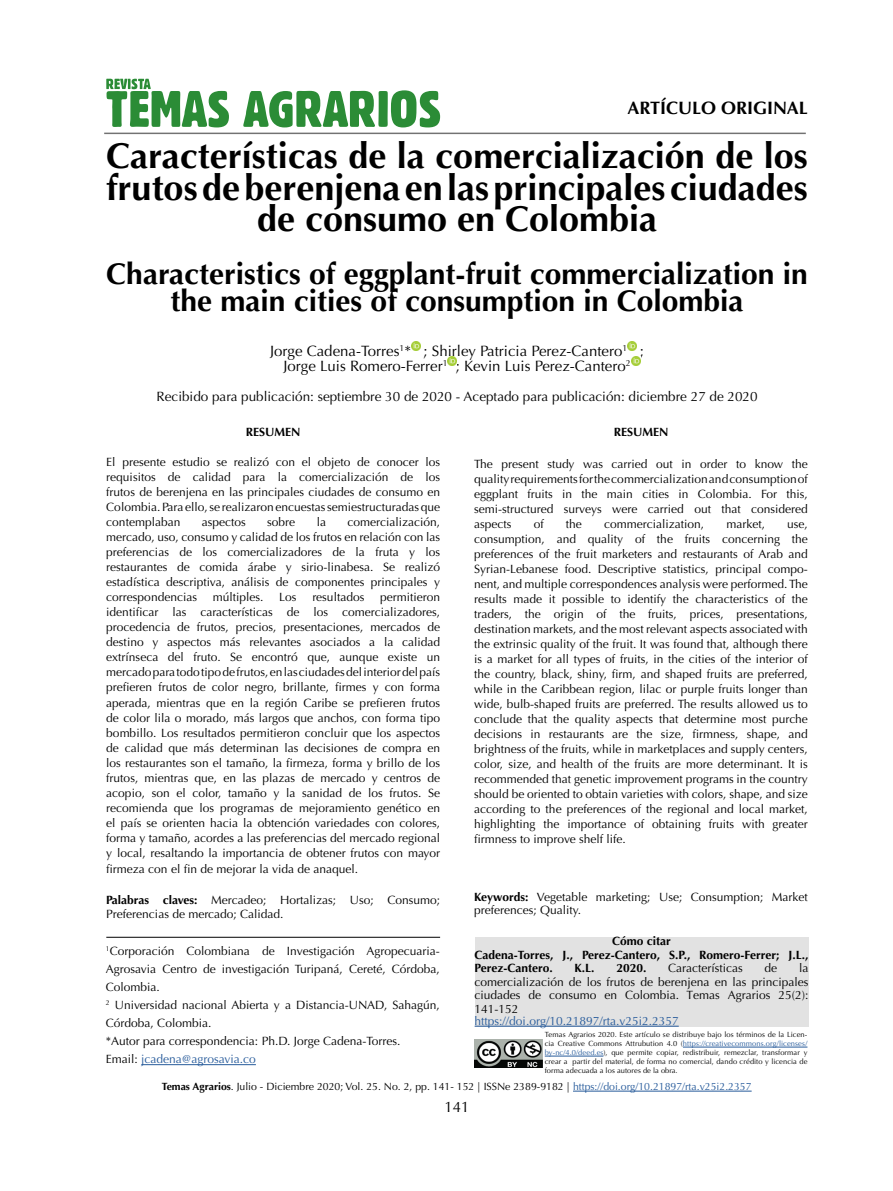
<style>
.page{position:relative;width:893px;height:1191px;background:#fff}
.page>*{position:absolute;margin:0;border:0;box-sizing:border-box;transform-origin:0 0}
.t1{font:700 36px/31.5px "Optima";color:#000;text-align:center}
.t2{font:700 30px/27px "Optima";color:#000;text-align:center}
.t3{font:700 18px "Optima";color:#000}
.t4{font:15px/15px "Optima";color:#000;text-align:center}
.t5{font:13.5px "Optima";color:#000}
.t6{font:12px/15px "Optima";color:#000;text-align:justify}
.t7{font:700 12px/13.5px "Optima";color:#000}
.t8{font:12px "Optima";color:#275b9b}
.t9{font:10.5px "Optima";color:#000}
.t10{font:7.5px/9px "Optima";letter-spacing:.01em;color:#000;text-align:justify}
.s1{font-weight:700}
.s2{color:#275b9b}
.s3{color:#020203}
</style>
<div class="page">
<hr style="left:141px;top:1064px;width:115px;height:1px;background:#275b9b">
<div style="left:475px;top:937px;width:333px;height:90px;background:#e2e2e2"></div>
<hr style="left:475px;top:1026px;width:204px;height:1px;background:#275b9b">
<hr style="left:104px;top:133px;width:702px;height:1px;background:#020203">
<svg style="left:243px;top:90px;width:197px;height:37px"></svg>
<svg style="left:106px;top:79px;width:123px;height:48px"></svg>
<hr style="left:573px;top:1090px;width:179px;height:1px;background:#275b9b">
<svg style="left:412px;top:341px;width:8px;height:9px"></svg>
<svg style="left:628px;top:341px;width:8px;height:9px"></svg>
<svg style="left:448px;top:357px;width:8px;height:9px"></svg>
<hr style="left:106px;top:937px;width:334px;height:1px;background:#000">
<img style="left:475px;top:1039px;width:68px;height:28px">
<hr style="left:683px;top:1046px;width:124px;height:1px;background:#275b9b">
<hr style="left:545px;top:1055px;width:58px;height:1px;background:#275b9b">
<svg style="left:632px;top:357px;width:8px;height:9px"></svg>
<h3 class="t3" style="left:628px;top:98px;width:182px">ARTÍCULO ORIGINAL</h3>
<h1 class="t1" style="left:106px;top:141px;width:703px">Características de la comercialización de los frutos de berenjena en las principales ciudades de consumo en Colombia</h1>
<h2 class="t2" style="left:106px;top:260px;width:703px">Characteristics of eggplant-fruit commercialization in the main cities of consumption in Colombia</h2>
<p class="t4" style="left:270px;top:343px;width:375px">Jorge Cadena-Torres<sup>1</sup>* ; Shirley Patricia Perez-Cantero<sup>1</sup> ;<br>Jorge Luis Romero-Ferrer<sup>1</sup> ; Kevin Luis Perez-Cantero<sup>2</sup></p>
<p class="t5" style="left:157px;top:388px;width:602px">Recibido para publicación: septiembre 30 de 2020 - Aceptado para publicación: diciembre 27 de 2020</p>
<p class="t7" style="left:246px;top:426px;width:56px">RESUMEN</p>
<p class="t6" style="left:106px;top:455px;width:335px">El presente estudio se realizó con el objeto de conocer los requisitos de calidad para la comercialización de los frutos de berenjena en las principales ciudades de consumo en Colombia. Para ello, se realizaron encuestas semiestructuradas que contemplaban</p>
<p class="t6" style="left:106px;top:515px;width:335px;text-indent:241px">comercialización, mercado, uso, consumo y calidad de los frutos en relación con las preferencias de los comercializadores de la fruta y los restaurantes de comida árabe y sirio-linabesa. Se realizó estadística descriptiva, análisis de componentes principales y correspondencias</p>
<p class="t6" style="left:202px;top:515px;width:46px">aspectos</p>
<p class="t6" style="left:267px;top:515px;width:30px">sobre</p>
<p class="t6" style="left:317px;top:515px;width:11px">la</p>
<p class="t6" style="left:213px;top:590px;width:52px">múltiples.</p>
<p class="t6" style="left:279px;top:590px;width:19px">Los</p>
<p class="t6" style="left:312px;top:590px;width:54px">resultados</p>
<p class="t6" style="left:106px;top:590px;width:335px;text-indent:274px">permitieron identificar las características de los comercializadores, procedencia de frutos, precios, presentaciones, mercados de destino y aspectos más relevantes asociados a la calidad extrínseca del fruto. Se encontró que, aunque existe un mercado para todo tipo de frutos, en las ciudades del interior del país prefieren frutos de color negro, brillante, firmes y con forma aperada, mientras que en la región Caribe se prefieren frutos de color lila o morado, más largos que anchos, con forma tipo bombillo. Los resultados permitieron concluir que los aspectos de calidad que más determinan las decisiones de compra en los restaurantes son el tamaño, la firmeza, forma y brillo de los frutos, mientras que, en las plazas de mercado y centros de acopio, son el color, tamaño y la sanidad de los frutos. Se recomienda que los programas de mejoramiento genético en el país se orienten hacia la obtención variedades con colores, forma y tamaño, acordes a las preferencias del mercado regional y local, resaltando la importancia de obtener frutos con mayor</p>
<p class="t6" style="left:106px;top:861px;width:253px">firmeza con el fin de mejorar la vida de anaquel.</p>
<p class="t6" style="left:106px;top:892px;width:335px;line-height:14.2px"><span class="s1">Palabras claves:</span> Mercadeo; Hortalizas; Uso; Consumo;<br>Preferencias de mercado; Calidad.</p>
<p class="t7" style="left:614px;top:426px;width:56px">RESUMEN</p>
<p class="t6" style="left:474px;top:456px;width:335px">The present study was carried out in order to know the quality requirements for the commercialization and consumption of eggplant fruits in the main cities in Colombia. For this, semi-structured surveys were carried out that considered aspects</p>
<p class="t6" style="left:534px;top:516px;width:12px">of</p>
<p class="t6" style="left:566px;top:516px;width:18px">the</p>
<p class="t6" style="left:604px;top:516px;width:101px">commercialization,</p>
<p class="t6" style="left:726px;top:516px;width:40px">market,</p>
<p class="t6" style="left:474px;top:516px;width:335px;text-indent:313px">use, consumption, and quality of the fruits concerning the preferences of the fruit marketers and restaurants of Arab and Syrian-Lebanese food. Descriptive statistics, principal compo&shy;nent, and multiple correspondences analysis were performed. The results made it possible to identify the characteristics of the traders, the origin of the fruits, prices, presentations, destination markets, and the most relevant aspects associated with the extrinsic quality of the fruit. It was found that, although there is a market for all types of fruits, in the cities of the interior of the country, black, shiny, firm, and shaped fruits are preferred, while in the Caribbean region, lilac or purple fruits longer than wide, bulb-shaped fruits are preferred. The results allowed us to conclude that the quality aspects that determine most purche decisions in restaurants are the size, firmness, shape, and brightness of the fruits, while in marketplaces and supply centers, color, size, and health of the fruits are more determinant. It is recommended that genetic improvement programs in the country should be oriented to obtain varieties with colors, shape, and size according to the preferences of the regional and local market, highlighting the importance of obtaining fruits with greater firmness to improve shelf life.</p>
<p class="t6" style="left:474px;top:890px;width:335px;line-height:12.8px"><span class="s1">Keywords:</span> Vegetable marketing; Use; Consumption; Market preferences; Quality.</p>
<p class="t6" style="left:106px;top:942px;width:335px;line-height:18px;text-align:left"><sup>1</sup>Corporación Colombiana de Investigación Agropecuaria-Agrosavia Centro de investigación Turipaná, Cereté, Córdoba, Colombia.<br><sup>2</sup> Universidad nacional Abierta y a Distancia-UNAD, Sahagún, Córdoba, Colombia.<br>*Autor para correspondencia: Ph.D. Jorge Cadena-Torres.<br>Email: <span class="s2">jcadena@agrosavia.co</span></p>
<p class="t7" style="left:475px;top:934px;width:335px;text-indent:138px">Cómo citar<br>Cadena-Torres, J., Perez-Cantero, S.P., Romero-Ferrer; J.L.,<br>Perez-Cantero.</p>
<p class="t6" style="left:475px;top:961px;width:335px;line-height:13.5px;text-indent:324px">la comercialización de los frutos de berenjena en las principales ciudades de consumo en Colombia. Temas Agrarios 25(2):<br>141-152</p>
<p class="t8" style="left:475px;top:1014px;width:206px">https://doi.org/10.21897/rta.v25i2.2357</p>
<p class="t7" style="left:575px;top:961px;width:22px">K.L.</p>
<p class="t7" style="left:616px;top:961px;width:32px">2020.</p>
<p class="t6" style="left:668px;top:961px;width:76px">Características</p>
<p class="t6" style="left:765px;top:961px;width:14px">de</p>
<p class="t10" style="left:545px;top:1030px;width:264px">Temas Agrarios 2020. Este artículo se distribuye bajo los términos de la Licen&shy;cia Creative Commons Attrubution 4.0 (<span class="s2">https://creativecommons.org/licenses/ by-nc/4.0/deed.es</span>), que permite copiar, redistribuir, remezclar, transformar y crear a partir del material, de forma no comercial, dando crédito y licencia de forma adecuada a los autores de la obra.</p>
<p class="t9" style="left:162px;top:1080px;width:591px"><span class="s1">Temas Agrarios</span>. Julio - Diciembre 2020; Vol. 25. No. 2, pp. <span class="s3">141- 152</span> | ISSNe 2389-9182 | <span class="s2">https://doi.org/10.21897/rta.v25i2.2357</span></p>
<p class="t4" style="left:445px;top:1099px;width:27px">141</p>
</div>
